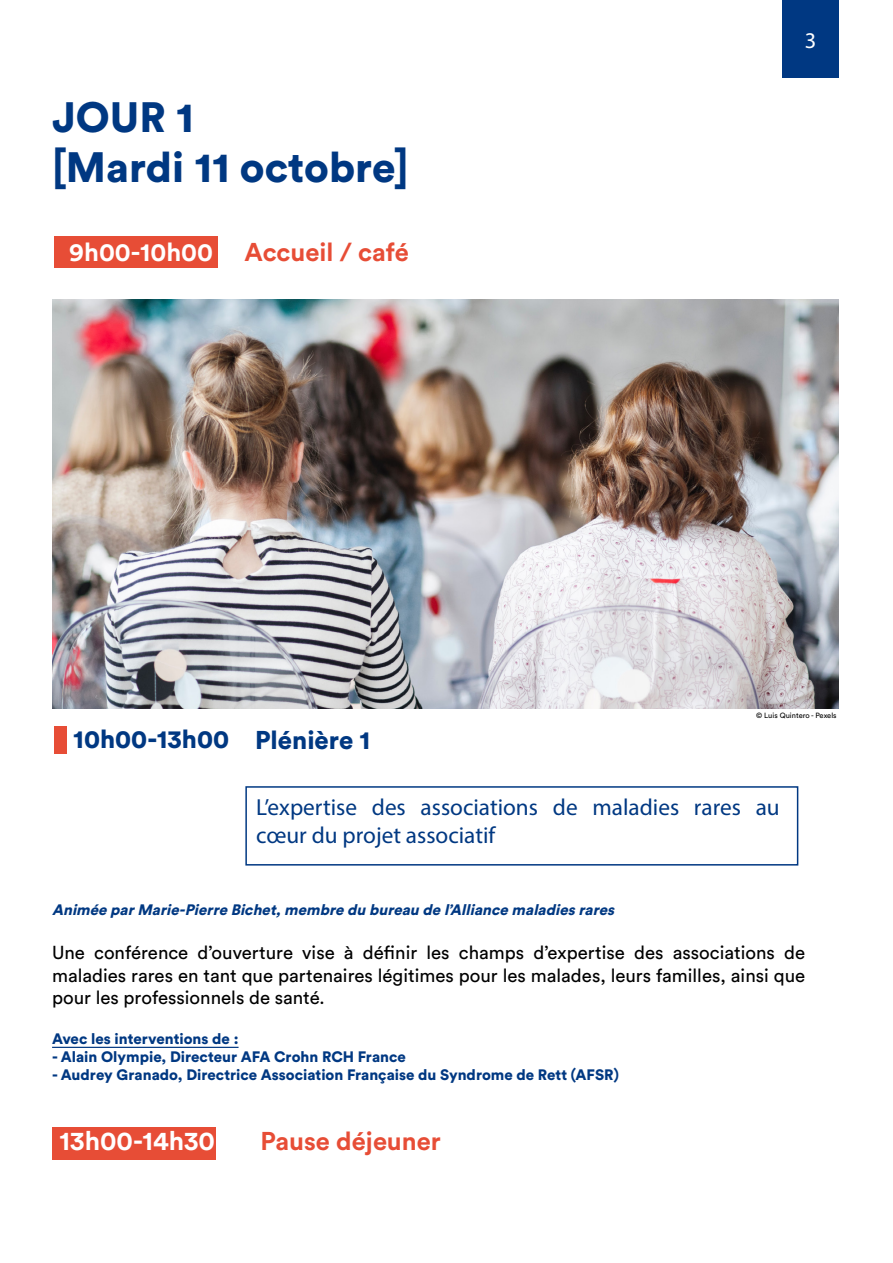
<style>
.page{position:relative;width:893px;height:1263px;background:#fff}
.page>*{position:absolute;margin:0;border:0;box-sizing:border-box;transform-origin:0 0}
.t1{font:900 42px/50.4px "Circular Std";color:#003882}
.t2{font:700 26.4px "Circular Std";color:#fff}
.t3{font:700 25.5px "Circular Std";color:#e74d36}
.t4{font:900 25.5px "Circular Std";color:#003882}
.t5{font:23.25px/27.9px "Myriad Pro";color:#003882}
.t6{font:22.5px "Myriad Pro";color:#fff}
.t7{font:18.6px/22.4px "Circular Std";color:#000;text-align:justify}
.t8{font:900 15px "Circular Std";color:#003882}
.t9{font:italic 900 15px "Circular Std";color:#003882}
.t10{font:7.5px "Circular Std";color:#000}
.s1{color:#fff}
</style>
<div class="page">
<div style="left:782px;top:0;width:57px;height:77px;background:#003882"></div>
<div style="left:52px;top:1127px;width:164px;height:32px;background:#e74d36"></div>
<div style="left:54px;top:236px;width:164px;height:31px;background:#e74d36"></div>
<div style="left:245px;top:786px;width:553px;height:79px;border:2px solid #003882"></div>
<hr style="left:52px;top:1047px;width:187px;height:1px;background:#003882">
<img style="left:52px;top:300px;width:786px;height:409px">
<div style="left:54px;top:726px;width:13px;height:27px;background:#e74d36"></div>
<h1 class="t1" style="left:52px;top:91px;width:358px">JOUR 1<br>[Mardi 11 octobre]</h1>
<h3 class="t3" style="left:69px;top:235px;width:341px"><span class="s1">9h00-10h00</span> Accueil / café</h3>
<h3 class="t4" style="left:73px;top:722px;width:157px">10h00-13h00</h3>
<h3 class="t4" style="left:255px;top:723px;width:117px">Plénière 1</h3>
<p class="t6" style="left:805px;top:26px;width:13px">3</p>
<p class="t10" style="left:756px;top:711px;width:82px">© Luis Quintero - Pexels</p>
<p class="t5" style="left:256px;top:793px;width:525px">L’expertise des associations de maladies rares au cœur du projet associatif</p>
<p class="t9" style="left:52px;top:899px;width:568px">Animée parMarie-Pierre Bichet,membre du bureau de l’Alliance maladiesrares</p>
<p class="t7" style="left:52px;top:941px;width:755px">Une conférence d’ouverture vise à définir les champs d’expertise des associations de maladies rares en tant que partenaires légitimes pour les malades, leurs familles, ainsi que pour les professionnels de santé.</p>
<p class="t8" style="left:52px;top:1029px;width:188px">Avec les interventions de :</p>
<p class="t8" style="left:52px;top:1047px;width:355px">- Alain Olympie, Directeur AFA Crohn RCH France</p>
<p class="t8" style="left:52px;top:1065px;width:568px">- Audrey Granado, Directrice Association Française du Syndrome de Rett (AFSR)</p>
<h2 class="t2" style="left:60px;top:1123px;width:157px">13h00-14h30</h2>
<h3 class="t3" style="left:261px;top:1124px;width:182px">Pause déjeuner</h3>
</div>
